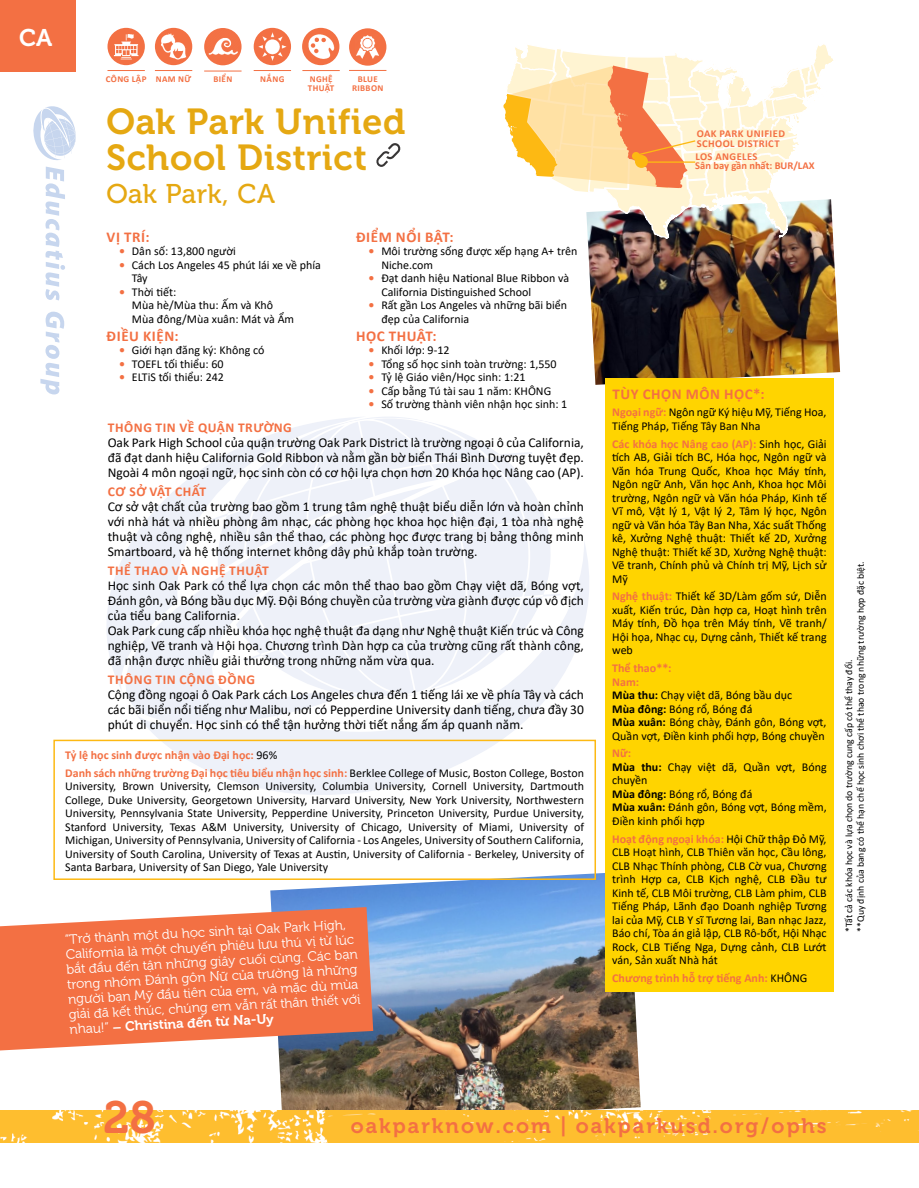
<style>
.page{position:relative;width:919px;height:1188px;background:#fff}
.page>*{position:absolute;margin:0;border:0;box-sizing:border-box;transform-origin:0 0}
.t1{font:700 45px "SVN Museo Slab";color:#f37043}
.t2{font:700 36px/36px "SVN Museo Slab";letter-spacing:.025em;color:#e5a812}
.t3{font:600 27px "SVN Museo Slab";letter-spacing:.025em;color:#e5a812}
.t4{font:700 24px "SVN Museo Slab";color:#fff}
.t5{font:700 21px "SVN Museo Slab";letter-spacing:.1em;color:#f37043}
.t6{font:700 15px "Calibri";letter-spacing:.04em;color:#f37043}
.t7{font:13.5px/15px "Calibri";color:#000;text-align:justify}
.t8{font:13.5px/15px "SVN Museo Slab";color:#fff}
.t9{font:700 13.5px "Calibri";letter-spacing:.04em;color:#f37043}
.t10{font:12px/13.5px "Calibri";color:#000}
.t11{font:700 12px/17.7px "Calibri";color:#f37043}
.t12{font:700 10.5px/9px "Calibri";color:#f37043}
.t13{font:700 10.5px/10.1px "Calibri";letter-spacing:.04em;color:#f37043}
.t14{font:9.75px/11.7px "Calibri";color:#000}
.t15{font:700 9px/9px "Calibri";letter-spacing:.04em;color:#f37043}
.s1{font-weight:700;color:#f37043}
.s2{font-weight:400;color:#000}
.s3{font-weight:700}
</style>
<div class="page">
<img style="left:270px;top:873px;width:370px;height:238px">
<img style="left:0;top:1111px;width:918px;height:32px">
<div style="left:0;top:0;width:76px;height:72px;background:#f37043"></div>
<svg style="left:33px;top:106px;width:43px;height:288px"></svg>
<svg style="left:102px;top:417px;width:494px;height:378px"></svg>
<svg style="left:119px;top:479px;width:339px;height:252px"></svg>
<img style="left:589px;top:261px;width:251px;height:124px">
<svg style="left:503px;top:44px;width:332px;height:217px"></svg>
<hr style="left:643px;top:161px;width:52px;height:2px;background:#fdb913">
<div style="left:53px;top:740px;width:543px;height:140px;border:2px solid #fdb913"></div>
<div style="left:605px;top:378px;width:228px;height:613px;background:#ffd400"></div>
<svg style="left:0;top:907px;width:373px;height:143px;background:#ed7d58"></svg>
<img style="left:107px;top:28px;width:38px;height:37px;border-radius:19px">
<img style="left:155px;top:28px;width:37px;height:37px;border-radius:19px">
<img style="left:254px;top:28px;width:37px;height:37px;border-radius:19px">
<hr style="left:107px;top:70px;width:38px;height:1px;background:#f37043">
<hr style="left:254px;top:70px;width:37px;height:1px;background:#f37043">
<hr style="left:155px;top:70px;width:37px;height:1px;background:#f37043">
<img style="left:204px;top:28px;width:37px;height:37px;border-radius:19px">
<hr style="left:204px;top:71px;width:37px;height:1px;background:#f37043">
<hr style="left:302px;top:70px;width:38px;height:1px;background:#f37043">
<img style="left:302px;top:28px;width:37px;height:37px;border-radius:19px">
<img style="left:349px;top:28px;width:37px;height:38px;border-radius:19px">
<hr style="left:349px;top:70px;width:37px;height:1px;background:#f37043">
<svg style="left:376px;top:143px;width:24px;height:24px"></svg>
<h3 class="t4" style="left:19px;top:20px;width:35px">CA</h3>
<p class="t15" style="left:106px;top:74px;width:87px">CÔNG LẬP NAM NỮ</p>
<p class="t15" style="left:213px;top:74px;width:20px">BIỂN</p>
<p class="t15" style="left:260px;top:74px;width:26px">NẮNG</p>
<p class="t15" style="left:308px;top:74px;width:28px">NGHỆ<br>THUẬT</p>
<h2 class="t2" style="left:106px;top:101px;width:300px">Oak Park Unified<br>School District</h2>
<h3 class="t3" style="left:106px;top:173px;width:170px">Oak Park, CA</h3>
<p class="t15" style="left:352px;top:74px;width:33px;text-align:center">BLUE<br>RIBBON</p>
<p class="t6" style="left:107px;top:226px;width:44px">VỊ TRÍ:</p>
<p class="t10" style="left:119px;top:244px;width:118px"><span class="s1">•</span> Dân số: 13,800 người</p>
<p class="t10" style="left:132px;top:258px;width:191px;text-indent:-13px"><span class="s1">•</span> Cách Los Angeles 45 phút lái xe về phía<br>Tây</p>
<p class="t10" style="left:132px;top:285px;width:164px;text-indent:-13px"><span class="s1">•</span> Thời tiết:<br>Mùa hè/Mùa thu: Ấm và Khô<br>Mùa đông/Mùa xuân: Mát và Ẩm</p>
<p class="t6" style="left:107px;top:325px;width:74px">ĐIỀU KIỆN:</p>
<p class="t10" style="left:119px;top:343px;width:147px"><span class="s1">•</span> Giới hạn đăng ký: Không có</p>
<p class="t10" style="left:119px;top:357px;width:106px"><span class="s1">•</span> TOEFL tối thiểu: 60</p>
<p class="t10" style="left:119px;top:370px;width:106px"><span class="s1">•</span> ELTiS tối thiểu: 242</p>
<p class="t6" style="left:356px;top:226px;width:99px">ĐIỂM NỔI BẬT:</p>
<p class="t10" style="left:381px;top:244px;width:197px;text-indent:-13px"><span class="s1">•</span> Môi trường sống được xếp hạng A+ trên<br>Niche.com</p>
<p class="t10" style="left:381px;top:271px;width:189px;text-indent:-13px"><span class="s1">•</span> Đạt danh hiệu National Blue Ribbon và<br>California Distinguished School</p>
<p class="t10" style="left:381px;top:298px;width:187px;text-indent:-13px"><span class="s1">•</span> Rất gần Los Angeles và những bãi biển đẹp của California</p>
<p class="t6" style="left:356px;top:325px;width:82px">HỌC THUẬT:</p>
<p class="t10" style="left:368px;top:343px;width:82px"><span class="s1">•</span> Khối lớp: 9-12</p>
<p class="t10" style="left:368px;top:357px;width:190px"><span class="s1">•</span> Tổng số học sinh toàn trường: 1,550</p>
<p class="t10" style="left:368px;top:370px;width:158px"><span class="s1">•</span> Tỷ lệ Giáo viên/Học sinh: 1:21</p>
<p class="t10" style="left:368px;top:384px;width:184px"><span class="s1">•</span> Cấp bằng Tú tài sau 1 năm: KHÔNG</p>
<p class="t10" style="left:368px;top:397px;width:200px"><span class="s1">•</span> Số trường thành viên nhận học sinh: 1</p>
<p class="t9" style="left:108px;top:417px;width:185px">THÔNG TIN VỀ QUẬN TRƯỜNG</p>
<p class="t7" style="left:108px;top:434px;width:477px">Oak Park High School của quận trường Oak Park District là trường ngoại ô của California, đã đạt danh hiệu California Gold Ribbon và nằm gần bờ biển Thái Bình Dương tuyệt đẹp.<br>Ngoài 4 môn ngoại ngữ, học sinh còn có cơ hội lựa chọn hơn 20 Khóa học Nâng cao (AP).</p>
<p class="t9" style="left:108px;top:482px;width:100px">CƠ SỞ VẬT CHẤT</p>
<p class="t7" style="left:108px;top:498px;width:477px">Cơ sở vật chất của trường bao gồm 1 trung tâm nghệ thuật biểu diễn lớn và hoàn chỉnh với nhà hát và nhiều phòng âm nhạc, các phòng học khoa học hiện đại, 1 tòa nhà nghệ thuật và công nghệ, nhiều sân thể thao, các phòng học được trang bị bảng thông minh Smartboard, và hệ thống internet không dây phủ khắp toàn trường.</p>
<p class="t9" style="left:108px;top:561px;width:162px">THỂ THAO VÀ NGHỆ THUẬT</p>
<p class="t7" style="left:108px;top:578px;width:477px;text-align:left">Học sinh Oak Park có thể lựa chọn các môn thể thao bao gồm Chạy việt dã, Bóng vợt, Đánh gôn, và Bóng bầu dục Mỹ. Đội Bóng chuyền của trường vừa giành được cúp vô địch của tiểu bang California.<br>Oak Park cung cấp nhiều khóa học nghệ thuật đa dạng như Nghệ thuật Kiến trúc và Công nghiệp, Vẽ tranh và Hội họa. Chương trình Dàn hợp ca của trường cũng rất thành công, đã nhận được nhiều giải thưởng trong những năm vừa qua.</p>
<p class="t9" style="left:108px;top:670px;width:148px">THÔNG TIN CỘNG ĐỒNG</p>
<p class="t7" style="left:108px;top:687px;width:477px">Cộng đồng ngoại ô Oak Park cách Los Angeles chưa đến 1 tiếng lái xe về phía Tây và cách các bãi biển nổi tiếng như Malibu, nơi có Pepperdine University danh tiếng, chưa đầy 30 phút di chuyển. Học sinh có thể tận hưởng thời tiết nắng ấm áp quanh năm.</p>
<p class="t11" style="left:65px;top:746px;width:520px">Tỷ lệ học sinh được nhận vào Đại học: <span class="s2">96%<br></span>Danh sách những trường Đại học tiêu biểu nhận học sinh: <span class="s2">Berklee College of Music, Boston College, Boston</span></p>
<p class="t10" style="left:65px;top:779px;width:520px;text-align:justify">University, Brown University, Clemson University, Columbia University, Cornell University, Dartmouth College, Duke University, Georgetown University, Harvard University, New York University, Northwestern University, Pennsylvania State University, Pepperdine University, Princeton University, Purdue University, Stanford University, Texas A&amp;M University, University of Chicago, University of Miami, University of Michigan, University of Pennsylvania, University of California - Los Angeles, University of Southern California, University of South Carolina, University of Texas at Austin, University of California - Berkeley, University of Santa Barbara, University of San Diego, Yale University</p>
<p class="t8" style="left:65px;top:931px;width:293px;rotate:-3deg">“Trở thành một du học sinh tại Oak Park High, California là một chuyến phiêu lưu thú vị từ lúc bắt đầu đến tận những giây cuối cùng. Các bạn trong nhóm Đánh gôn Nữ của trường là những người bạn Mỹ đầu tiên của em, và mặc dù mùa giải đã kết thúc, chúng em vẫn rất thân thiết với nhau!” <span class="s3">– Christina đến từ Na-Uy</span></p>
<p class="t13" style="left:696px;top:129px;width:90px">OAK PARK UNIFIED<br>SCHOOL DISTRICT</p>
<p class="t12" style="left:695px;top:152px;width:121px">LOS ANGELES<br>Sân bay gần nhất: BUR/LAX</p>
<p class="t6" style="left:612px;top:383px;width:154px">TÙY CHỌN MÔN HỌC*:</p>
<p class="t10" style="left:612px;top:405px;width:216px"><span class="s1">Ngoại ngữ:</span> Ngôn ngữ Ký hiệu Mỹ, Tiếng Hoa,<br>Tiếng Pháp, Tiếng Tây Ban Nha</p>
<p class="t10" style="left:612px;top:437px;width:216px;text-align:justify"><span class="s1">Các khóa học Nâng cao (AP):</span> Sinh học, Giải tích AB, Giải tích BC, Hóa học, Ngôn ngữ và Văn hóa Trung Quốc, Khoa học Máy tính, Ngôn ngữ Anh, Văn học Anh, Khoa học Môi trường, Ngôn ngữ và Văn hóa Pháp, Kinh tế Vĩ mô, Vật lý 1, Vật lý 2, Tâm lý học, Ngôn ngữ và Văn hóa Tây Ban Nha, Xác suất Thống kê, Xưởng Nghệ thuật: Thiết kế 2D, Xưởng Nghệ thuật: Thiết kế 3D, Xưởng Nghệ thuật:<br>Vẽ tranh, Chính phủ và Chính trị Mỹ, Lịch sử Mỹ</p>
<p class="t10" style="left:612px;top:589px;width:216px;text-align:justify"><span class="s1">Nghệ thuật:</span> Thiết kế 3D/Làm gốm sứ, Diễn xuất, Kiến trúc, Dàn hợp ca, Hoạt hình trên Máy tính, Đồ họa trên Máy tính, Vẽ tranh/ Hội họa, Nhạc cụ, Dựng cảnh, Thiết kế trang web</p>
<p class="t10" style="left:612px;top:661px;width:216px"><span class="s1">Thể thao**:<br>Nam:<br></span><span class="s3">Mùa thu:</span> Chạy việt dã, Bóng bầu dục<br><span class="s3">Mùa đông:</span> Bóng rổ, Bóng đá<br><span class="s3">Mùa xuân:</span> Bóng chày, Đánh gôn, Bóng vợt,<br>Quần vợt, Điền kinh phối hợp, Bóng chuyền</p>
<p class="t10" style="left:612px;top:746px;width:216px"><span class="s1">Nữ:<br></span><span class="s3">Mùa thu:</span> Chạy việt dã, Quần vợt, Bóng chuyền<br><span class="s3">Mùa đông:</span> Bóng rổ, Bóng đá<br><span class="s3">Mùa xuân:</span> Đánh gôn, Bóng vợt, Bóng mềm,<br>Điền kinh phối hợp</p>
<p class="t10" style="left:612px;top:832px;width:216px;text-align:justify"><span class="s1">Hoạt động ngoại khóa:</span> Hội Chữ thập Đỏ Mỹ, CLB Hoạt hình, CLB Thiên văn học, Cầu lông, CLB Nhạc Thính phòng, CLB Cờ vua, Chương trình Hợp ca, CLB Kịch nghệ, CLB Đầu tư Kinh tế, CLB Môi trường, CLB Làm phim, CLB Tiếng Pháp, Lãnh đạo Doanh nghiệp Tương lai của Mỹ, CLB Y sĩ Tương lai, Ban nhạc Jazz, Báo chí, Tòa án giả lập, CLB Rô-bốt, Hội Nhạc Rock, CLB Tiếng Nga, Dựng cảnh, CLB Lướt ván, Sản xuất Nhà hát</p>
<p class="t11" style="left:612px;top:969px;width:197px">Chương trình hỗ trợ tiếng Anh: <span class="s2">KHÔNG</span></p>
<p class="t14" style="left:842px;top:932px;width:372px;rotate:-90deg">*Tất cả các khóa học và lựa chọn do trường cung cấp có thể thay đổi.<br>**Quy định của bang có thể hạn chế học sinh chơi thể thao trong những trường hợp đặc biệt.</p>
<h1 class="t1" style="left:103px;top:1083px;width:54px">28</h1>
<h3 class="t5" style="left:351px;top:1109px;width:477px">oakparknow.com | oakparkusd.org/ophs</h3>
</div>
